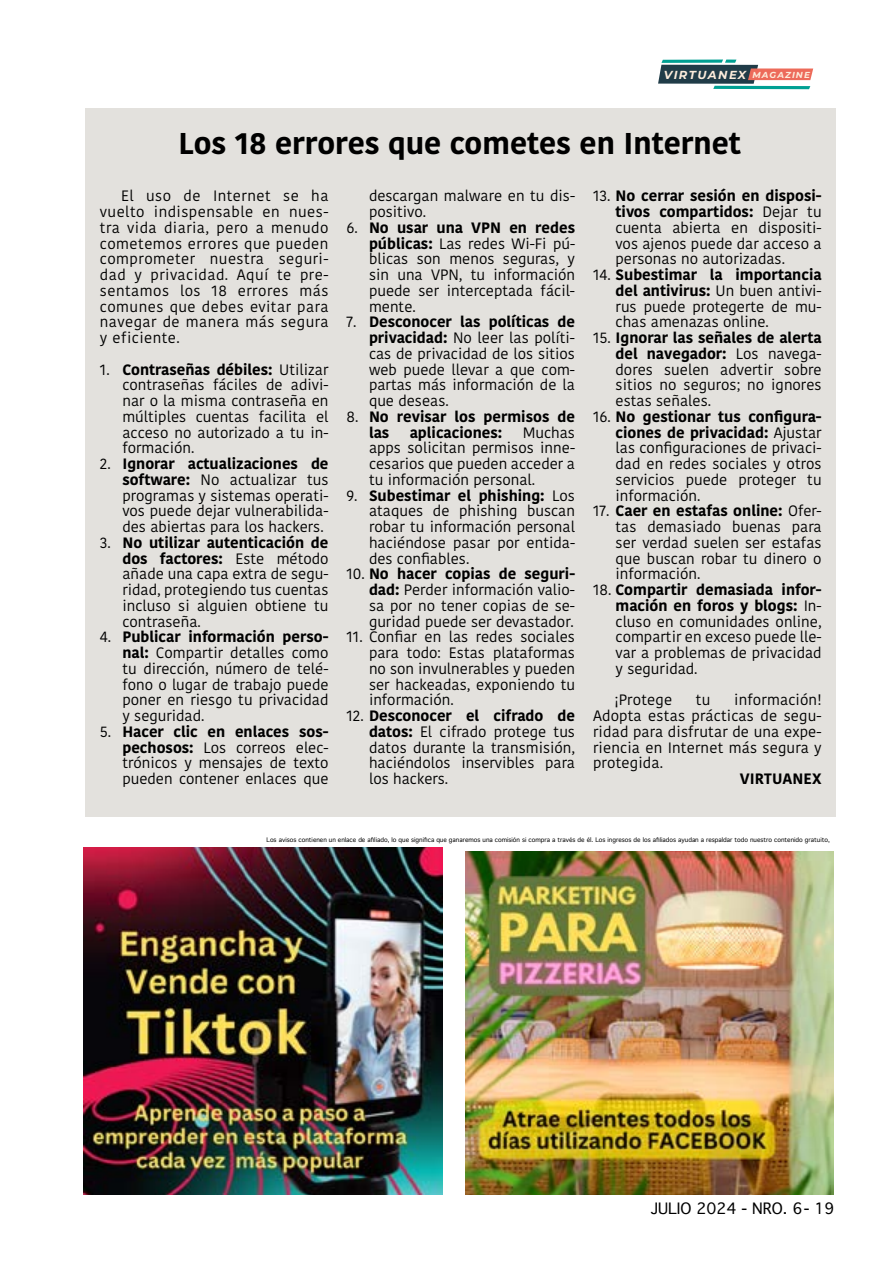
<style>
.page{position:relative;width:893px;height:1263px;background:#fff}
.page>*{position:absolute;margin:0;border:0;box-sizing:border-box;transform-origin:0 0}
.t1{font:700 30px "Kohinoor Devanagari";color:#000}
.t2{font:15px/15.8px "Kohinoor Devanagari";color:#000;text-align:justify}
.t3{font:700 15px/15.8px "Kohinoor Devanagari";color:#000}
.t4{font:15px "Geneva";color:#000}
.t5{font:italic 700 11.55px "Montserrat";letter-spacing:.12em;color:#fdeddc}
.t6{font:6px "Geneva";color:#000}
.s1{font-size:8.7px}
.s2{font-weight:700}
.s3{font-weight:400}
</style>
<div class="page">
<svg style="left:658px;top:60px;width:155px;height:29px"></svg>
<img style="left:83px;top:847px;width:359px;height:347px">
<img style="left:466px;top:851px;width:367px;height:343px">
<div style="left:85px;top:108px;width:750px;height:708px;background:#e3e1dd"></div>
<p class="t5" style="left:664px;top:66px;width:148px">VIRTUANEX <span class="s1">MAGAZINE</span></p>
<h1 class="t1" style="left:178px;top:117px;width:564px">Los 18 errores que cometes en Internet</h1>
<p class="t2" style="left:100px;top:188px;width:230px;text-indent:21px">El uso de Internet se ha vuelto indispensable en nues&shy;tra vida diaria, pero a menudo cometemos errores que pueden comprometer nuestra seguri&shy;dad y privacidad. Aquí te pre&shy;sentamos los 18 errores más comunes que debes evitar para navegar de manera más segura y eficiente.</p>
<p class="t2" style="left:122px;top:361px;width:208px;text-indent:-22px">1. <span class="s2">Contraseñas débiles:</span> Utilizar contraseñas fáciles de adivi&shy;nar o la misma contraseña en múltiples cuentas facilita el acceso no autorizado a tu in&shy;formación.</p>
<p class="t2" style="left:122px;top:456px;width:208px;text-indent:-22px">2. <span class="s2">Ignorar actualizaciones de software:</span> No actualizar tus programas y sistemas operati&shy;vos puede dejar vulnerabilida&shy;des abiertas para los hackers.</p>
<p class="t2" style="left:122px;top:535px;width:208px;text-indent:-22px">3. <span class="s2">No utilizar autenticación de dos factores:</span> Este método añade una capa extra de segu&shy;ridad, protegiendo tus cuentas incluso si alguien obtiene tu contraseña.</p>
<p class="t2" style="left:122px;top:629px;width:208px;text-indent:-22px">4. <span class="s2">Publicar información perso&shy;nal:</span> Compartir detalles como tu dirección, número de telé&shy;fono o lugar de trabajo puede poner en riesgo tu privacidad y seguridad.</p>
<p class="t2" style="left:122px;top:724px;width:208px;text-indent:-22px">5. <span class="s2">Hacer clic en enlaces sos&shy;pechosos:</span> Los correos elec&shy;trónicos y mensajes de texto pueden contener enlaces que</p>
<p class="t2" style="left:616px;top:188px;width:208px;text-indent:-22px">13. <span class="s2">No cerrar sesión en disposi&shy;tivos compartidos:</span> Dejar tu cuenta abierta en dispositi&shy;vos ajenos puede dar acceso a personas no autorizadas.</p>
<p class="t2" style="left:616px;top:267px;width:208px;text-indent:-22px">14. <span class="s2">Subestimar la importancia del antivirus:</span> Un buen antivi&shy;rus puede protegerte de mu&shy;chas amenazas online.</p>
<p class="t2" style="left:616px;top:330px;width:208px;text-indent:-22px">15. <span class="s2">Ignorar las señales de alerta del navegador:</span> Los navega&shy;dores suelen advertir sobre sitios no seguros; no ignores estas señales.</p>
<p class="t2" style="left:616px;top:409px;width:208px;text-indent:-22px">16. <span class="s2">No gestionar tus configura&shy;ciones de privacidad:</span> Ajustar las configuraciones de privaci&shy;dad en redes sociales y otros servicios puede proteger tu información.</p>
<p class="t2" style="left:616px;top:503px;width:208px;text-indent:-22px">17. <span class="s2">Caer en estafas online:</span> Ofer&shy;tas demasiado buenas para ser verdad suelen ser estafas que buscan robar tu dinero o información.</p>
<p class="t2" style="left:616px;top:582px;width:208px;text-indent:-22px">18. <span class="s2">Compartir demasiada infor&shy;mación en foros y blogs:</span> In&shy;cluso en comunidades online, compartir en exceso puede lle&shy;var a problemas de privacidad y seguridad.</p>
<p class="t2" style="left:614px;top:692px;width:59px">¡Protege</p>
<p class="t2" style="left:696px;top:692px;width:16px">tu</p>
<p class="t2" style="left:369px;top:188px;width:208px">descargan malware en tu dis&shy;positivo.</p>
<p class="t2" style="left:369px;top:220px;width:208px;text-indent:-22px">6. <span class="s2">No usar una VPN en redes públicas:</span> Las redes Wi-Fi pú&shy;blicas son menos seguras, y sin una VPN, tu información puede ser interceptada fácil&shy;mente.</p>
<p class="t2" style="left:369px;top:314px;width:208px;text-indent:-22px">7. <span class="s2">Desconocer las políticas de privacidad:</span> No leer las políti&shy;cas de privacidad de los sitios web puede llevar a que com&shy;partas más información de la que deseas.</p>
<p class="t3" style="left:369px;top:408px;width:208px;text-indent:-22px"><span class="s3">8.</span> No revisar los permisos de las</p>
<p class="t3" style="left:410px;top:424px;width:94px">aplicaciones:</p>
<p class="t2" style="left:369px;top:424px;width:208px;text-indent:154px">Muchas apps solicitan permisos inne&shy;cesarios que pueden acceder a tu información personal.</p>
<p class="t2" style="left:369px;top:487px;width:208px;text-indent:-22px">9. <span class="s2">Subestimar el phishing:</span> Los ataques de phishing buscan robar tu información personal haciéndose pasar por entida&shy;des confiables.</p>
<p class="t2" style="left:369px;top:566px;width:208px;text-indent:-22px">10. <span class="s2">No hacer copias de seguri&shy;dad:</span> Perder información valio&shy;sa por no tener copias de se&shy;guridad puede ser devastador.</p>
<p class="t2" style="left:369px;top:629px;width:208px;text-indent:-22px">11. Confiar en las redes sociales para todo: Estas plataformas no son invulnerables y pueden ser hackeadas, exponiendo tu información.</p>
<p class="t2" style="left:369px;top:708px;width:208px;text-indent:-22px">12. <span class="s2">Desconocer el cifrado de datos:</span> El cifrado protege tus datos durante la transmisión, haciéndolos inservibles para los hackers.</p>
<p class="t2" style="left:593px;top:692px;width:230px;text-indent:141px">información!<br>Adopta estas prácticas de segu&shy;ridad para disfrutar de una expe&shy;riencia en Internet más segura y protegida.</p>
<p class="t3" style="left:740px;top:771px;width:83px">VIRTUANEX</p>
<p class="t6" style="left:266px;top:836px;width:565px">Los avisos contienen un enlace de afiliado, lo que significa que ganaremos una comisión si compra a través de él. Los ingresos de los afiliados ayudan a respaldar todo nuestro contenido gratuito,</p>
<p class="t4" style="left:651px;top:1200px;width:185px">JULIO 2024 - NRO. 6- 19</p>
</div>
